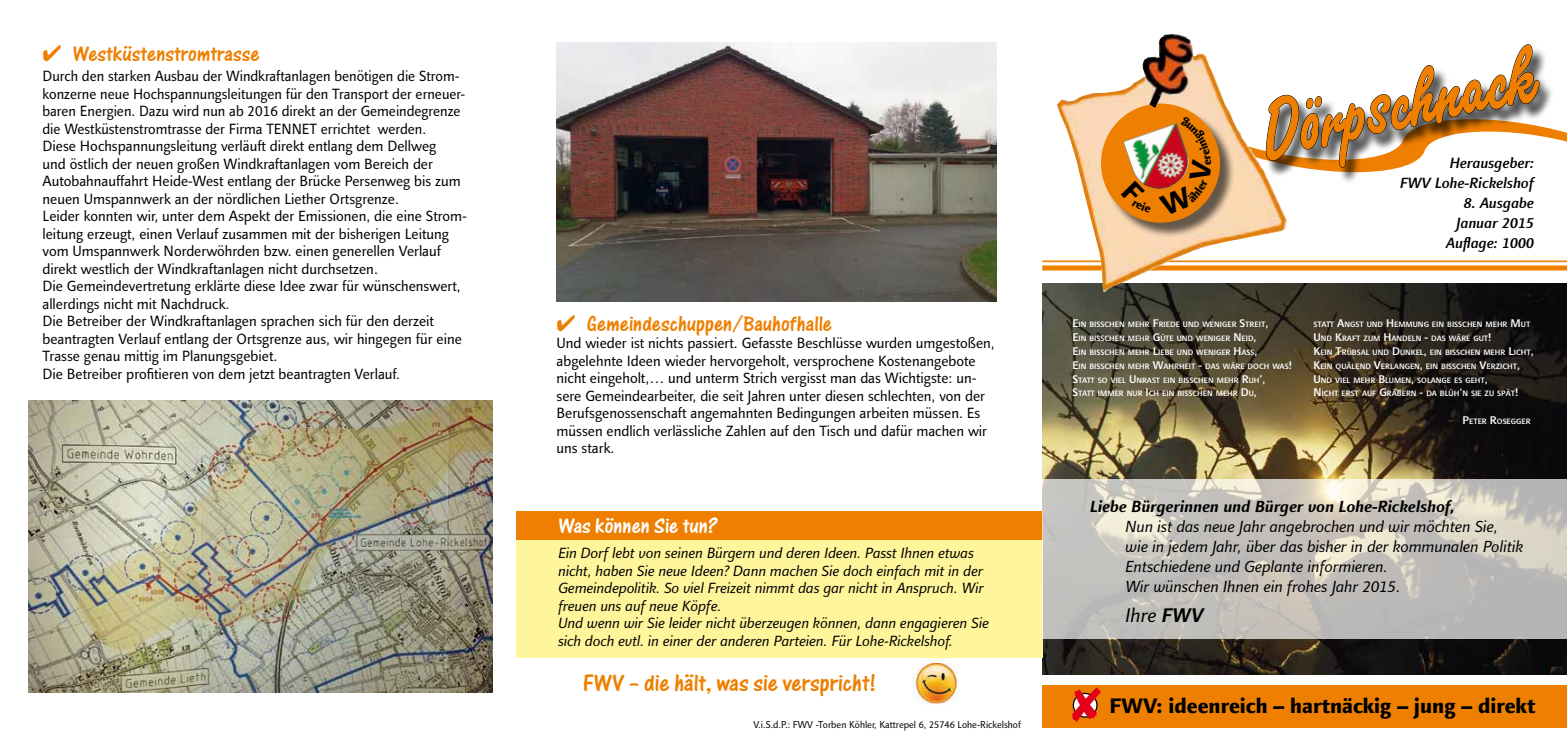
<style>
.page{position:relative;width:1567px;height:745px;background:#fff}
.page>*{position:absolute;margin:0;border:0;box-sizing:border-box;transform-origin:0 0}
.t1{font:90px "Freestyle Script Bold Plain";color:#ee7f00;scale:.83 1}
.t2{font:25px "One Stroke Script Plain";color:#ee7f00}
.t3{font:22.5px "One Stroke Script Plain";color:#ee7f00}
.t4{font:22.5px "One Stroke Script Plain";color:#fff}
.t5{font:800 21.25px "Linotype Finnegan";color:#000}
.t6{font:italic 20px "Linotype Finnegan";color:#000}
.t7{font:italic 16.25px/20px "Linotype Finnegan";color:#000}
.t8{font:italic 700 16.25px "Linotype Finnegan";color:#000}
.t9{font:15px/17.5px "Linotype Finnegan";color:#000}
.t10{font:italic 15px/17.5px "Linotype Finnegan";color:#000}
.t11{font:italic 500 15px/20px "Linotype Finnegan";color:#000;text-align:right}
.t12{font:10px "Linotype Finnegan";color:#000}
.t13{font:500 7.88px/13.8px "Linotype Finnegan";color:#fff}
.s1{font-size:11.25px}
.s2{font-weight:700}
</style>
<div class="page">
<img style="left:1042px;top:283px;width:524px;height:391px">
<hr style="left:1042px;top:260px;width:524px;height:2px;background:#ee7f00">
<div style="left:1042px;top:265px;width:524px;height:5px;background:#ee7f00"></div>
<div style="left:1042px;top:685px;width:524px;height:42px;background:#ee7f00"></div>
<img style="left:1056px;top:34px;width:231px;height:257px">
<div style="left:1102px;top:105px;width:133px;height:133px;background:#000;opacity:.6"></div>
<div style="left:516px;top:533px;width:526px;height:124px;background:#fff59b"></div>
<div style="left:516px;top:510px;width:526px;height:29px;background:#ee7f00"></div>
<img style="left:912px;top:663px;width:46px;height:41px">
<img style="left:556px;top:43px;width:440px;height:258px">
<img style="left:28px;top:400px;width:465px;height:292px">
<svg style="left:1042px;top:478px;width:524px;height:160px;background:#c7c4bd"></svg>
<svg style="left:1072px;top:692px;width:26px;height:26px"></svg>
<svg style="left:1093px;top:44px;width:473px;height:186px"></svg>
<h3 class="t3" style="left:43px;top:41px;width:219px">✔ Westküstenstromtrasse</h3>
<p class="t9" style="left:43px;top:67px;width:426px">Durch den starken Ausbau der Windkraftanlagen benötigen die Strom&shy;konzerne neue Hochspannungsleitungen für den Transport der erneuer&shy;baren Energien. Dazu wird nun ab 2016 direkt an der Gemeindegrenze die Westküstenstromtrasse der Firma TENNET errichtet werden.<br>Diese Hochspannungsleitung verläuft direkt entlang dem Dellweg<br>und östlich der neuen großen Windkraftanlagen vom Bereich der Autobahnauffahrt Heide-West entlang der Brücke Persenweg bis zum neuen Umspannwerk an der nördlichen Liether Ortsgrenze.<br>Leider konnten wir, unter dem Aspekt der Emissionen, die eine Strom&shy;leitung erzeugt, einen Verlauf zusammen mit der bisherigen Leitung vom Umspannwerk Norderwöhrden bzw. einen generellen Verlauf direkt westlich der Windkraftanlagen nicht durchsetzen.<br>Die Gemeindevertretung erklärte diese Idee zwar für wünschenswert, allerdings nicht mit Nachdruck.<br>Die Betreiber der Windkraftanlagen sprachen sich für den derzeit beantragten Verlauf entlang der Ortsgrenze aus, wir hingegen für eine Trasse genau mittig im Planungsgebiet.<br>Die Betreiber profitieren von dem jetzt beantragten Verlauf.</p>
<h3 class="t3" style="left:556px;top:310px;width:277px">✔ Gemeindeschuppen/Bauhofhalle</h3>
<p class="t9" style="left:556px;top:334px;width:439px">Und wieder ist nichts passiert. Gefasste Beschlüsse wurden umgestoßen, abgelehnte Ideen wieder hervorgeholt, versprochene Kostenangebote nicht eingeholt,… und unterm Strich vergisst man das Wichtigste: un&shy;sere Gemeindearbeiter, die seit Jahren unter diesen schlechten, von der Berufsgenossenschaft angemahnten Bedingungen arbeiten müssen. Es müssen endlich verlässliche Zahlen auf den Tisch und dafür machen wir uns stark.</p>
<h3 class="t4" style="left:558px;top:512px;width:161px">Was können Sie tun?</h3>
<p class="t10" style="left:558px;top:544px;width:432px">Ein Dorf lebt von seinen Bürgern und deren Ideen. Passt Ihnen etwas nicht, haben Sie neue Ideen? Dann machen Sie doch einfach mit in der Gemeindepolitik. So viel Freizeit nimmt das gar nicht in Anspruch. Wir freuen uns auf neue Köpfe.<br>Und wenn wir Sie leider nicht überzeugen können, dann engagieren Sie sich doch evtl. in einer der anderen Parteien. Für Lohe-Rickelshof.</p>
<h2 class="t2" style="left:583px;top:667px;width:294px">FWV – die hält, was sie verspricht!</h2>
<p class="t12" style="left:753px;top:717px;width:269px">V.i.S.d.P.: FWV -Torben Köhler, Kattrepel 6, 25746 Lohe-Rickelshof</p>
<h1 class="t1" style="left:1254px;top:82px;width:334px;rotate:-12deg">Dörpschnack</h1>
<p class="t11" style="left:1399px;top:153px;width:136px">Herausgeber:<br>FWV Lohe-Rickelshof</p>
<p class="t11" style="left:1445px;top:193px;width:90px">8. Ausgabe<br>Januar 2015<br>Auflage: 1000</p>
<p class="t13" style="left:1072px;top:318px;width:221px"><span class="s1">E</span>IN BISSCHEN MEHR <span class="s1">F</span>RIEDE UND WENIGER <span class="s1">S</span>TREIT<span class="s1">,<br>E</span>IN BISSCHEN MEHR <span class="s1">G</span>ÜTE UND WENIGER <span class="s1">N</span> EID<span class="s1">,<br>E</span>IN BISSCHEN MEHR <span class="s1">L</span>IEBE UND WENIGER <span class="s1">H</span>ASS<span class="s1">,<br>E</span>IN BISSCHEN MEHR <span class="s1">W</span>AHRHEIT <span class="s1">-</span> DAS WÄRE DOCH WAS<span class="s1">!<br>S</span>TATT SO VIEL <span class="s1">U</span> NRAST EIN BISSCHEN MEHR <span class="s1">R</span>UH<span class="s1">‘,<br>S</span>TATT IMMER NUR <span class="s1">I</span>CH EIN BISSCHEN MEHR <span class="s1">D</span>U<span class="s1">,</span></p>
<p class="t13" style="left:1313px;top:318px;width:222px">STATT <span class="s1">A</span>NGST UND <span class="s1">H</span> EMMUNG EIN BISSCHEN MEHR <span class="s1">M</span> UT <span class="s1">U</span> ND <span class="s1">K</span>RAFT ZUM <span class="s1">H</span>ANDELN <span class="s1">-</span> DAS WÄRE GUT<span class="s1">!<br>K</span>EIN <span class="s1">T</span>RÜBSAL UND <span class="s1">D</span>UNKEL<span class="s1">,</span> EIN BISSCHEN MEHR <span class="s1">L</span>ICHT<span class="s1">, K</span>EIN QUÄLEND <span class="s1">V</span>ERLANGEN<span class="s1">,</span> EIN BISSCHEN <span class="s1">V</span>ERZICHT<span class="s1">, U</span>ND VIEL MEHR <span class="s1">B</span>LUMEN<span class="s1">,</span> SOLANGE ES GEHT<span class="s1">,<br>N</span> ICHT ERST AUF <span class="s1">G</span>RÄBERN <span class="s1">-</span> DA BLÜH<span class="s1">'</span>N SIE ZU SPÄT<span class="s1">!</span></p>
<p class="t13" style="left:1462px;top:414px;width:70px"><span class="s1">P</span>ETER <span class="s1">R</span>OSEGGER</p>
<p class="t8" style="left:1090px;top:496px;width:366px">Liebe Bürgerinnen und Bürger von Lohe-Rickelshof,</p>
<p class="t7" style="left:1125px;top:516px;width:399px">Nun ist das neue Jahr angebrochen und wir möchten Sie, wie in jedem Jahr, über das bisher in der kommunalen Politik Entschiedene und Geplante informieren.<br>Wir wünschen Ihnen ein frohes Jahr 2015.</p>
<h3 class="t6" style="left:1125px;top:603px;width:79px">Ihre <span class="s2">FWV</span></h3>
<h3 class="t5" style="left:1109px;top:692px;width:427px">FWV: ideenreich – hartnäckig – jung – direkt</h3>
</div>
